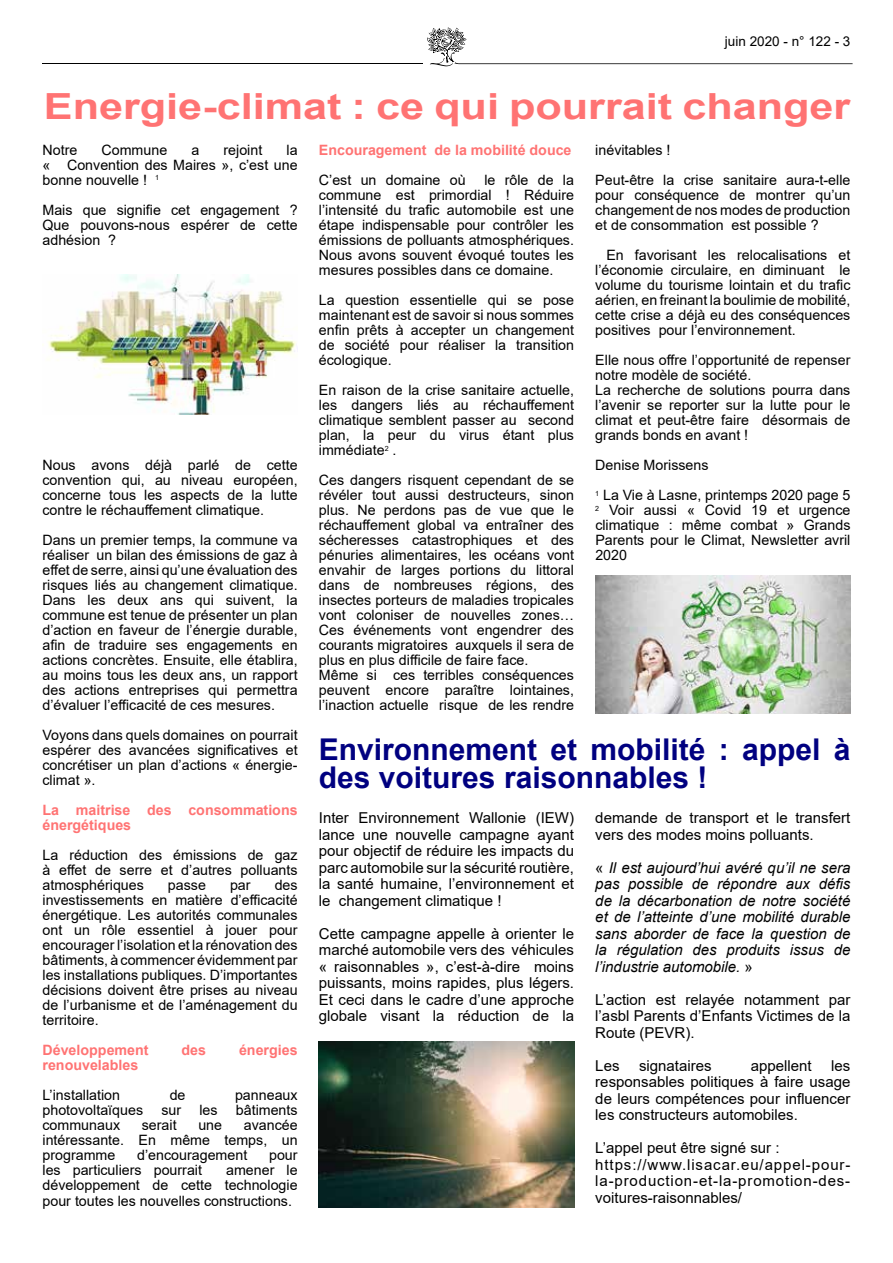
<style>
.page{position:relative;width:893px;height:1263px;background:#fff}
.page>*{position:absolute;margin:0;border:0;box-sizing:border-box;transform-origin:0 0}
.t1{font:700 36px "Arial";color:#ff7373;scale:1.2 1}
.t2{font:700 30px/28.5px "Arial";color:#000080}
.t3{font:15px/16.5px "Arial";color:#000;text-align:justify}
.t4{font:italic 15px/16.5px "Arial";color:#000;text-align:justify}
.t5{font:15px/16.5px "Arial";letter-spacing:.055em;color:#000}
.t6{font:14.25px/15px "Arial";color:#000;text-align:justify}
.t7{font:700 14.25px/15px "Arial";color:#ff7373}
.t8{font:13.5px "Arial";color:#000}
.s1{font-style:normal}
</style>
<div class="page">
<svg style="left:427px;top:27px;width:426px;height:39px"></svg>
<hr style="left:43px;top:63px;width:380px;height:1px;background:#000">
<img style="left:48px;top:274px;width:249px;height:141px">
<img style="left:595px;top:575px;width:255px;height:139px">
<img style="left:319px;top:1042px;width:255px;height:166px">
<p class="t8" style="left:725px;top:32px;width:127px">juin 2020 - n° 122 - 3</p>
<h1 class="t1" style="left:44px;top:81px;width:674px">Energie-climat : ce qui pourrait changer</h1>
<p class="t6" style="left:43px;top:143px;width:36px">Notre</p>
<p class="t6" style="left:102px;top:143px;width:67px">Commune</p>
<p class="t6" style="left:191px;top:143px;width:9px">a</p>
<p class="t6" style="left:224px;top:143px;width:40px">rejoint</p>
<p class="t7" style="left:319px;top:143px;width:254px">Encouragement de la mobilité douce</p>
<p class="t6" style="left:319px;top:173px;width:148px">C’est un domaine où</p>
<p class="t6" style="left:43px;top:143px;width:257px;text-indent:244px">la « Convention des Maires », c’est une bonne nouvelle ! <sup>1</sup></p>
<p class="t6" style="left:43px;top:203px;width:257px">Mais que signifie cet engagement ?<br>Que pouvons-nous espérer de cette adhésion ?</p>
<p class="t6" style="left:595px;top:135px;width:257px;line-height:30px">inévitables !<br>Peut-être la crise sanitaire aura-t-elle</p>
<p class="t6" style="left:595px;top:188px;width:257px">pour conséquence de montrer qu’un changement de nos modes de production et de consommation est possible ?</p>
<p class="t6" style="left:595px;top:248px;width:257px;text-indent:11px">En favorisant les relocalisations et l’économie circulaire, en diminuant le volume du tourisme lointain et du trafic aérien, en freinant la boulimie de mobilité, cette crise a déjà eu des conséquences positives pour l’environnement.</p>
<p class="t6" style="left:595px;top:353px;width:257px;text-align:left">Elle nous offre l’opportunité de repenser notre modèle de société.<br>La recherche de solutions pourra dans l’avenir se reporter sur la lutte pour le climat et peut-être faire désormais de grands bonds en avant !</p>
<p class="t6" style="left:595px;top:450px;width:257px;line-height:29.8px">Denise Morissens<br><sup>1</sup> La Vie à Lasne, printemps 2020 page 5</p>
<p class="t6" style="left:595px;top:503px;width:257px"><sup>2</sup> Voir aussi « Covid 19 et urgence climatique : même combat » Grands Parents pour le Climat, Newsletter avril 2020</p>
<p class="t6" style="left:319px;top:173px;width:257px;text-indent:165px">le rôle de la commune est primordial ! Réduire l’intensité du trafic automobile est une étape indispensable pour contrôler les émissions de polluants atmosphériques.<br>Nous avons souvent évoqué toutes les mesures possibles dans ce domaine.</p>
<p class="t6" style="left:319px;top:293px;width:257px">La question essentielle qui se pose maintenant est de savoir si nous sommes enfin prêts à accepter un changement de société pour réaliser la transition écologique.</p>
<p class="t6" style="left:319px;top:383px;width:257px">En raison de la crise sanitaire actuelle, les dangers liés au réchauffement climatique semblent passer au second plan, la peur du virus étant plus immédiate<sup>2</sup> .</p>
<p class="t6" style="left:319px;top:473px;width:257px;text-align:left">Ces dangers risquent cependant de se révéler tout aussi destructeurs, sinon plus. Ne perdons pas de vue que le réchauffement global va entraîner des sécheresses catastrophiques et des pénuries alimentaires, les océans vont envahir de larges portions du littoral dans de nombreuses régions, des insectes porteurs de maladies tropicales vont coloniser de nouvelles zones… Ces événements vont engendrer des courants migratoires auxquels il sera de plus en plus difficile de faire face.<br>Même si ces terribles conséquences peuvent encore paraître lointaines, l’inaction actuelle risque de les rendre</p>
<p class="t6" style="left:43px;top:458px;width:257px">Nous avons déjà parlé de cette convention qui, au niveau européen, concerne tous les aspects de la lutte contre le réchauffement climatique.</p>
<p class="t6" style="left:43px;top:533px;width:257px">Dans un premier temps, la commune va réaliser un bilan des émissions de gaz à effet de serre, ainsi qu’une évaluation des risques liés au changement climatique.<br>Dans les deux ans qui suivent, la commune est tenue de présenter un plan d’action en faveur de l’énergie durable, afin de traduire ses engagements en actions concrètes. Ensuite, elle établira, au moins tous les deux ans, un rapport des actions entreprises qui permettra d’évaluer l’efficacité de ces mesures.</p>
<p class="t6" style="left:43px;top:728px;width:257px">Voyons dans quels domaines on pourrait espérer des avancées significatives et concrétiser un plan d’actions « énergie&shy;climat ».</p>
<p class="t7" style="left:43px;top:803px;width:257px">La maitrise des consommations énergétiques</p>
<p class="t6" style="left:43px;top:848px;width:257px">La réduction des émissions de gaz à effet de serre et d’autres polluants atmosphériques</p>
<h2 class="t2" style="left:319px;top:735px;width:533px">Environnement et mobilité : appel à des voitures raisonnables !</h2>
<p class="t3" style="left:595px;top:809px;width:257px">demande de transport et le transfert vers des modes moins polluants.</p>
<p class="t4" style="left:595px;top:859px;width:257px"><span class="s1">«</span> Il est aujourd’hui avéré qu’il ne sera pas possible de répondre aux défis de la décarbonation de notre société et de l’atteinte d’une mobilité durable sans aborder de face la question de la régulation des produits issus de l’industrie automobile. <span class="s1">»</span></p>
<p class="t3" style="left:595px;top:991px;width:257px">L’action est relayée notamment par l’asbl Parents d’Enfants Victimes de la Route (PEVR).</p>
<p class="t3" style="left:595px;top:1057px;width:26px">Les</p>
<p class="t3" style="left:639px;top:1057px;width:74px">signataires</p>
<p class="t3" style="left:751px;top:1057px;width:62px">appellent</p>
<p class="t3" style="left:319px;top:809px;width:257px">Inter Environnement Wallonie (IEW) lance une nouvelle campagne ayant pour objectif de réduire les impacts du parc automobile sur la sécurité routière, la santé humaine, l’environnement et le changement climatique !</p>
<p class="t3" style="left:319px;top:925px;width:257px">Cette campagne appelle à orienter le marché automobile vers des véhicules « raisonnables », c’est-à-dire moins puissants, moins rapides, plus légers.<br>Et ceci dans le cadre d’une approche globale visant la réduction de la</p>
<p class="t6" style="left:43px;top:878px;width:257px;text-indent:232px">des investissements en matière d’efficacité énergétique. Les autorités communales ont un rôle essentiel à jouer pour encourager l’isolation et la rénovation des bâtiments, à commencer évidemment par les installations publiques. D’importantes décisions doivent être prises au niveau de l’urbanisme et de l’aménagement du territoire.</p>
<p class="t7" style="left:43px;top:1043px;width:108px">Développement</p>
<p class="t7" style="left:182px;top:1043px;width:26px">des</p>
<p class="t7" style="left:239px;top:1043px;width:60px">énergies</p>
<p class="t7" style="left:43px;top:1058px;width:97px">renouvelables</p>
<p class="t6" style="left:43px;top:1088px;width:79px">L’installation</p>
<p class="t6" style="left:170px;top:1088px;width:17px">de</p>
<p class="t6" style="left:235px;top:1088px;width:64px">panneaux</p>
<p class="t6" style="left:43px;top:1103px;width:102px">photovoltaïques</p>
<p class="t6" style="left:161px;top:1103px;width:21px">sur</p>
<p class="t6" style="left:199px;top:1103px;width:20px">les</p>
<p class="t6" style="left:236px;top:1103px;width:63px">bâtiments</p>
<p class="t6" style="left:43px;top:1118px;width:79px">communaux</p>
<p class="t6" style="left:142px;top:1118px;width:36px">serait</p>
<p class="t6" style="left:198px;top:1118px;width:25px">une</p>
<p class="t6" style="left:168px;top:878px;width:40px">passe</p>
<p class="t6" style="left:230px;top:878px;width:22px">par</p>
<p class="t3" style="left:595px;top:1057px;width:257px;text-indent:236px">les responsables politiques à faire usage de leurs compétences pour influencer les constructeurs automobiles.</p>
<p class="t5" style="left:595px;top:1139px;width:257px">L’appel peut être signé sur : https://www.lisacar.eu/appel-pour&shy;la-production-et-la-promotion-des&shy;voitures-raisonnables/</p>
<p class="t6" style="left:43px;top:1118px;width:257px;text-indent:201px">avancée intéressante. En même temps, un programme</p>
<p class="t6" style="left:137px;top:1148px;width:112px">d’encouragement</p>
<p class="t6" style="left:269px;top:1148px;width:30px">pour</p>
<p class="t6" style="left:43px;top:1163px;width:161px">les particuliers pourrait</p>
<p class="t6" style="left:43px;top:1163px;width:257px;text-indent:184px">amener le développement de cette technologie pour toutes les nouvelles constructions.</p>
</div>
